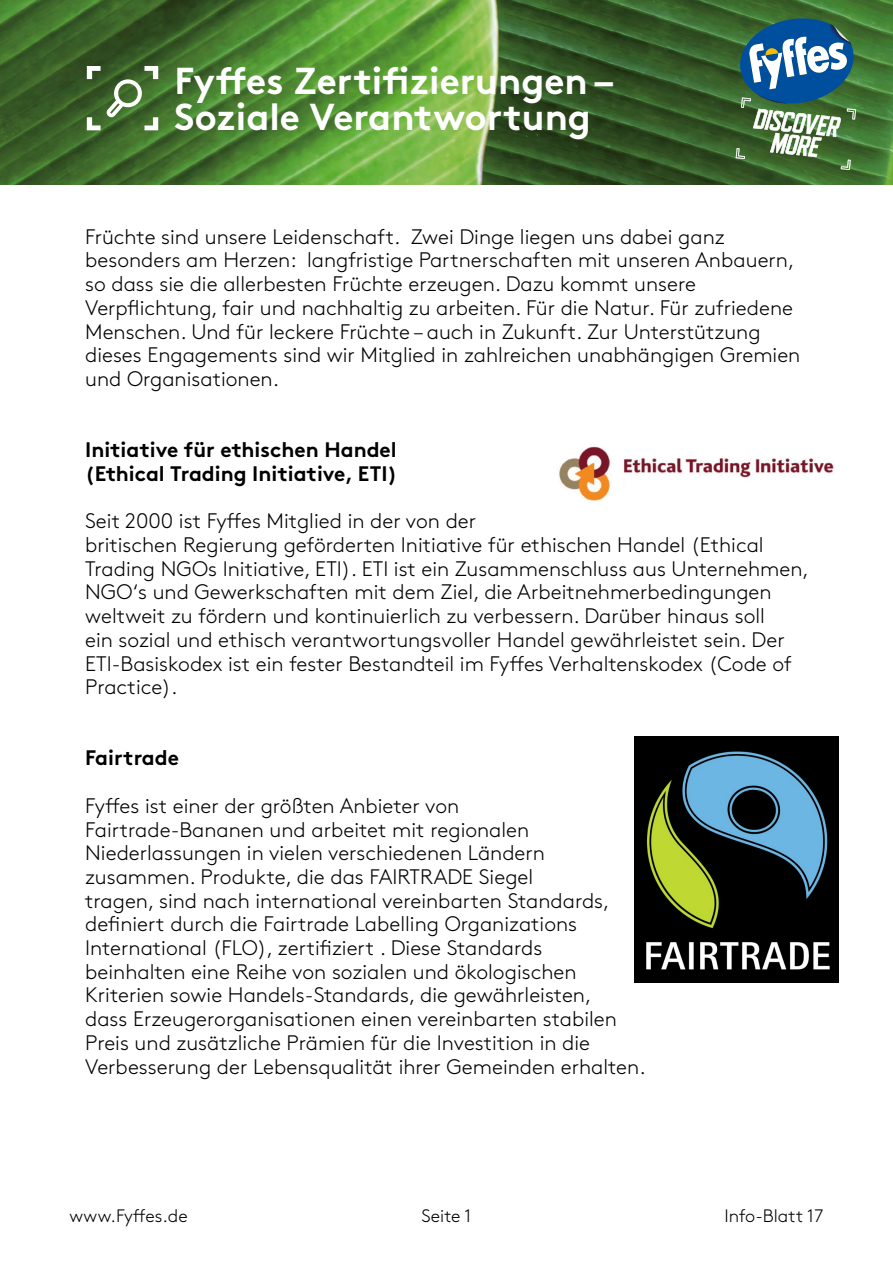
<style>
.page{position:relative;width:893px;height:1263px;background:#fff}
.page>*{position:absolute;margin:0;border:0;box-sizing:border-box;transform-origin:0 0}
.t1{font:700 37.5px/36px "Brown";color:#fff}
.t2{font:300 21px/23.7px "Brown";color:#000}
.t3{font:700 21px/23.7px "Brown";color:#000}
.t4{font:300 18px "Brown";color:#000}
</style>
<div class="page">
<img style="left:0;top:0;width:893px;height:185px">
<svg style="left:736px;top:18px;width:120px;height:152px"></svg>
<img style="left:559px;top:446px;width:275px;height:55px">
<img style="left:634px;top:736px;width:205px;height:247px">
<svg style="left:87px;top:66px;width:71px;height:64px"></svg>
<h1 class="t1" style="left:174px;top:59px;width:441px">Fyffes Zertifizierungen –<br>Soziale Verantwortung</h1>
<p class="t2" style="left:85px;top:223px;width:717px">Früchte sind unsere Leidenschaft. Zwei Dinge liegen uns dabei ganz besonders am Herzen: langfristige Partnerschaften mit unseren Anbauern, so dass sie die allerbesten Früchte erzeugen. Dazu kommt unsere Verpflichtung, fair und nachhaltig zu arbeiten. Für die Natur. Für zufriedene Menschen. Und für leckere Früchte – auch in Zukunft. Zur Unterstützung dieses Engagements sind wir Mitglied in zahlreichen unabhängigen Gremien und Organisationen.</p>
<p class="t3" style="left:85px;top:436px;width:314px">Initiative für ethischen Handel (Ethical Trading Initiative, ETI)</p>
<p class="t2" style="left:85px;top:508px;width:725px">Seit 2000 ist Fyffes Mitglied in der von der<br>britischen Regierung geförderten Initiative für ethischen Handel (Ethical Trading NGOs Initiative, ETI). ETI ist ein Zusammenschluss aus Unternehmen, NGO‘s und Gewerkschaften mit dem Ziel, die Arbeitnehmerbedingungen weltweit zu fördern und kontinuierlich zu verbessern. Darüber hinaus soll<br>ein sozial und ethisch verantwortungsvoller Handel gewährleistet sein. Der ETI-Basiskodex ist ein fester Bestandteil im Fyffes Verhaltenskodex (Code of Practice).</p>
<p class="t3" style="left:85px;top:744px;width:95px">Fairtrade</p>
<p class="t2" style="left:85px;top:792px;width:562px">Fyffes ist einer der größten Anbieter von<br>Fairtrade-Bananen und arbeitet mit regionalen Niederlassungen in vielen verschiedenen Ländern zusammen. Produkte, die das FAIRTRADE Siegel<br>tragen, sind nach international vereinbarten Standards, definiert durch die Fairtrade Labelling Organizations International (FLO), zertifiziert . Diese Standards beinhalten eine Reihe von sozialen und ökologischen Kriterien sowie Handels-Standards, die gewährleisten,<br>dass Erzeugerorganisationen einen vereinbarten stabilen Preis und zusätzliche Prämien für die Investition in die Verbesserung der Lebensqualität ihrer Gemeinden erhalten.</p>
<p class="t4" style="left:70px;top:1203px;width:120px">www.Fyffes.de</p>
<p class="t4" style="left:422px;top:1203px;width:51px">Seite 1</p>
<p class="t4" style="left:724px;top:1203px;width:100px">Info-Blatt 17</p>
</div>
